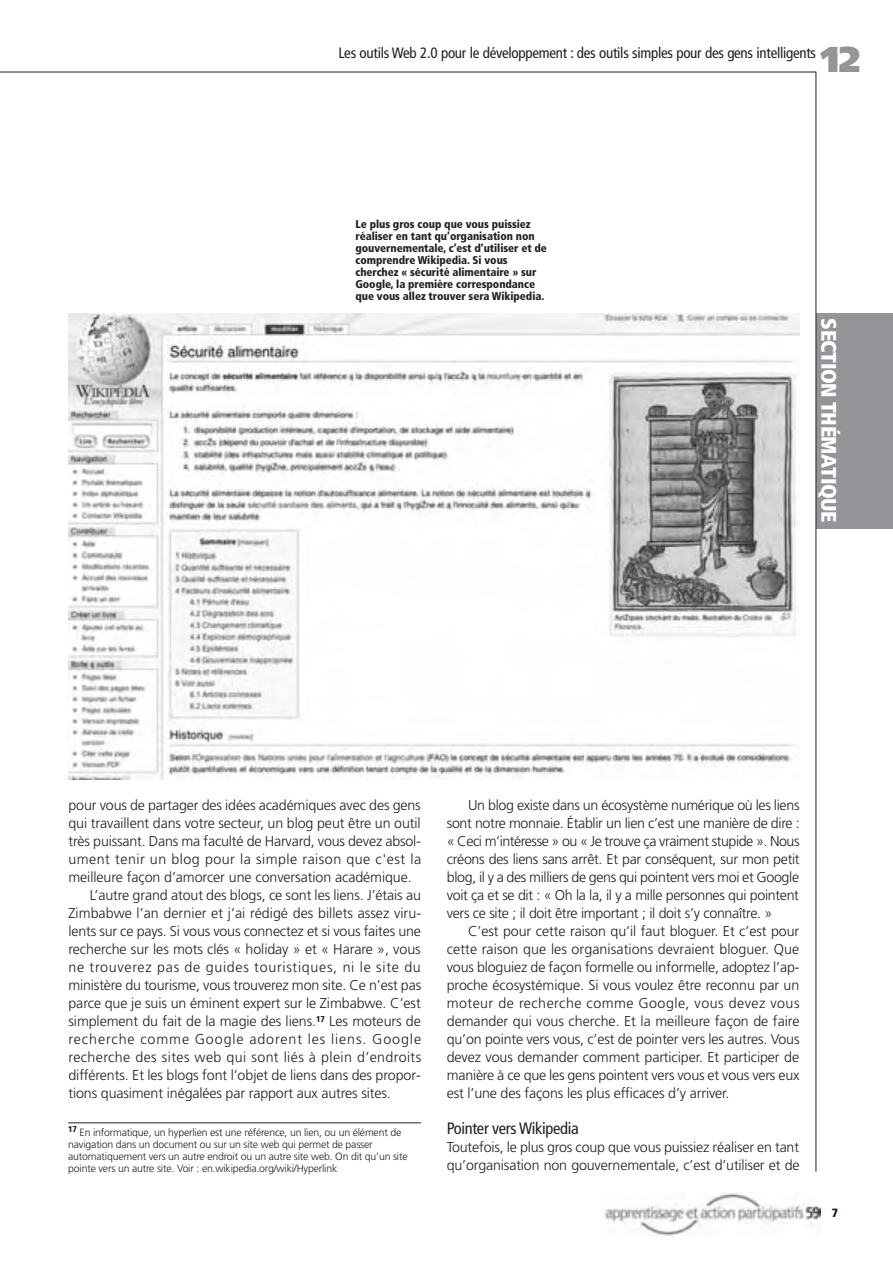
<style>
.page{position:relative;width:893px;height:1263px;background:#fff}
.page>*{position:absolute;margin:0;border:0;box-sizing:border-box;transform-origin:0 0}
.t1{font:900 36px "Frutiger";color:#939598}
.t2{font:900 condensed 21px "Frutiger";letter-spacing:-.02em;color:#fff}
.t3{font:condensed 16.5px "Frutiger";letter-spacing:-.02em;color:#231f20}
.t4{font:condensed 15px "Frutiger";letter-spacing:-.02em;color:#231f20}
.t5{font:300 14.25px/18px "Frutiger";letter-spacing:-.005em;color:#231f20;text-align:justify}
.t6{font:300 14.25px "Frutiger";letter-spacing:.025em;color:#231f20}
.t7{font:300 14.25px "Frutiger";letter-spacing:.05em;color:#231f20}
.t8{font:300 14.25px "Frutiger";letter-spacing:.035em;color:#231f20}
.t9{font:300 14.25px "Frutiger";letter-spacing:.065em;color:#231f20}
.t10{font:900 condensed 12px "Frutiger";color:#231f20}
.t11{font:900 condensed 11.25px/12px "Frutiger";letter-spacing:-.005em;color:#231f20}
.t12{font:300 10.5px/12px "Frutiger";letter-spacing:-.015em;color:#231f20}
</style>
<div class="page">
<div style="left:816px;top:313px;width:77px;height:215px;background:#939598"></div>
<hr style="left:0;top:72px;width:816px;height:1px;background:#231f20">
<hr style="left:816px;top:72px;width:1px;height:1099px;background:#231f20">
<img style="left:604px;top:1192px;width:216px;height:44px">
<hr style="left:68px;top:1122px;width:353px;height:1px;background:#231f20">
<img style="left:68px;top:313px;width:731px;height:467px">
<p class="t4" style="left:338px;top:47px;width:479px">Les outils Web 2.0 pour le développement : des outils simples pour des gens intelligents</p>
<h1 class="t1" style="left:821px;top:45px;width:41px">12</h1>
<p class="t11" style="left:355px;top:219px;width:193px">Le plus gros coup que vous puissiez réaliser en tant qu’organisation non gouvernementale, c’est d’utiliser et de comprendre Wikipedia. Si vous cherchez « sécurité alimentaire » sur Google, la première correspondance que vous allez trouver sera Wikipedia.</p>
<h2 class="t2" style="left:837px;top:318px;width:206px;rotate:90deg">SECTION THÉMATIQUE</h2>
<p class="t5" style="left:68px;top:797px;width:354px">pour vous de partager des idées académiques avec des gens</p>
<p class="t5" style="left:68px;top:815px;width:354px">qui travaillent dans votre secteur, un blog peut être un outil</p>
<p class="t5" style="left:68px;top:833px;width:354px">très puissant. Dans ma faculté de Harvard, vous devez absol-</p>
<p class="t8" style="left:68px;top:853px;width:354px">ument tenir un blog pour la simple raison que c'est la</p>
<p class="t5" style="left:68px;top:869px;width:345px">meilleure façon d’amorcer une conversation académique.</p>
<p class="t5" style="left:90px;top:887px;width:333px">L’autre grand atout des blogs, ce sont les liens. J’étais au</p>
<p class="t5" style="left:68px;top:905px;width:354px">Zimbabwe l’an dernier et j’ai rédigé des billets assez viru-</p>
<p class="t5" style="left:68px;top:923px;width:354px">lents sur ce pays. Si vous vous connectez et si vous faites une</p>
<p class="t5" style="left:68px;top:941px;width:354px">recherche sur les mots clés « holiday » et « Harare », vous</p>
<p class="t7" style="left:68px;top:961px;width:354px">ne trouverez pas de guides touristiques, ni le site du</p>
<p class="t5" style="left:68px;top:977px;width:354px">ministère du tourisme, vous trouverez mon site. Ce n’est pas</p>
<p class="t5" style="left:68px;top:995px;width:354px">parce que je suis un éminent expert sur le Zimbabwe. C’est</p>
<p class="t5" style="left:68px;top:1013px;width:354px">simplement du fait de la magie des liens.<sup>17</sup> Les moteurs de</p>
<p class="t9" style="left:68px;top:1033px;width:354px">recherche comme Google adorent les liens. Google</p>
<p class="t6" style="left:68px;top:1051px;width:354px">recherche des sites web qui sont liés à plein d’endroits</p>
<p class="t5" style="left:68px;top:1067px;width:354px">différents. Et les blogs font l’objet de liens dans des propor-</p>
<p class="t5" style="left:68px;top:1085px;width:324px">tions quasiment inégalées par rapport aux autres sites.</p>
<p class="t12" style="left:68px;top:1127px;width:341px"><sup>17</sup> En informatique, un hyperlien est une référence, un lien, ou un élément de navigation dans un document ou sur un site web qui permet de passer automatiquement vers un autre endroit ou un autre site web. On dit qu’un site pointe vers un autre site. Voir : en.wikipedia.org/wiki/Hyperlink</p>
<p class="t5" style="left:447px;top:797px;width:354px;text-indent:21px">Un blog existe dans un écosystème numérique où les liens sont notre monnaie. Établir un lien c’est une manière de dire : « Ceci m’intéresse » ou « Je trouve ça vraiment stupide ». Nous créons des liens sans arrêt. Et par conséquent, sur mon petit blog, il y a des milliers de gens qui pointent vers moi et Google voit ça et se dit : « Oh la la, il y a mille personnes qui pointent vers ce site ; il doit être important ; il doit s’y connaître. »</p>
<p class="t5" style="left:447px;top:923px;width:354px;text-indent:21px">C’est pour cette raison qu’il faut bloguer. Et c’est pour cette raison que les organisations devraient bloguer. Que vous bloguiez de façon formelle ou informelle, adoptez l’ap&shy;proche écosystémique. Si vous voulez être reconnu par un moteur de recherche comme Google, vous devez vous demander qui vous cherche. Et la meilleure façon de faire qu’on pointe vers vous, c’est de pointer vers les autres. Vous devez vous demander comment participer. Et participer de manière à ce que les gens pointent vers vous et vous vers eux est l’une des façons les plus efficaces d’y arriver.</p>
<p class="t3" style="left:447px;top:1122px;width:134px">Pointer vers Wikipedia</p>
<p class="t5" style="left:447px;top:1139px;width:354px">Toutefois, le plus gros coup que vous puissiez réaliser en tant qu’organisation non gouvernementale, c’est d’utiliser et de</p>
<p class="t10" style="left:832px;top:1208px;width:8px">7</p>
</div>
